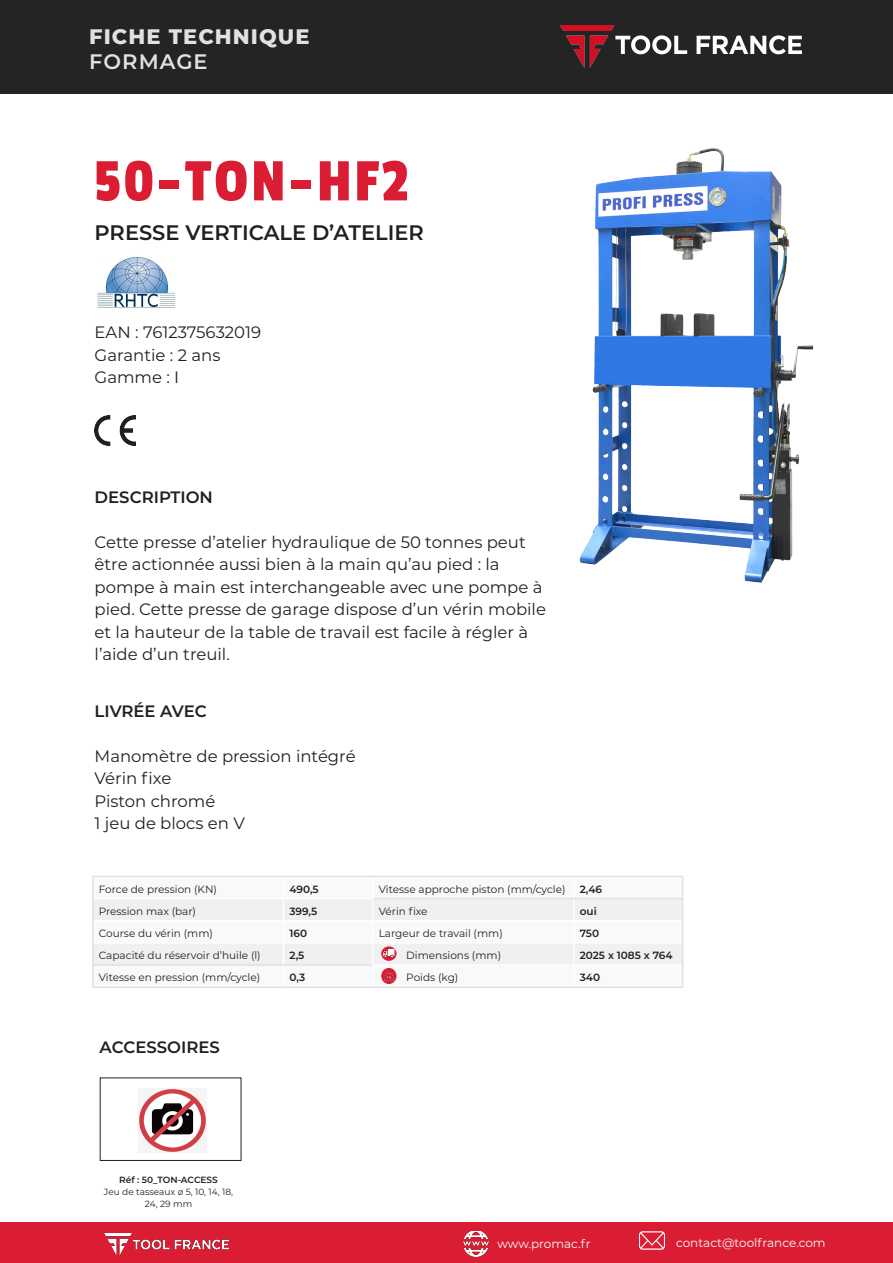
<style>
.page{position:relative;width:893px;height:1263px;background:#fff}
.page>*{position:absolute;margin:0;border:0;box-sizing:border-box;transform-origin:0 0}
.t1{font:63px "Passion One";letter-spacing:.05em;color:#db1d33}
.t2{font:600 21px "Montserrat";color:#231f20}
.t3{font:800 21px "Montserrat";letter-spacing:.05em;color:#e2e1e1}
.t4{font:600 21px "Montserrat";letter-spacing:.05em;color:#e2e1e1}
.t5{font:16.5px/22.5px "Montserrat";color:#231f20}
.t6{font:600 16.5px "Montserrat";color:#231f20}
.t7{font:12px "Montserrat";color:#fff}
.t8{font:10.5px "Montserrat";color:#231f20}
.t9{font:600 10.5px "Montserrat";color:#231f20}
.t10{font:9px/12px "Montserrat";color:#231f20;text-align:center}
.t11{font:600 9px "Montserrat";color:#231f20}
</style>
<div class="page">
<div style="left:0;top:0;width:893px;height:94px;background:#242424"></div>
<div style="left:0;top:1222px;width:893px;height:41px;background:#db1d33"></div>
<img style="left:104px;top:1233px;width:124px;height:22px">
<img style="left:560px;top:25px;width:242px;height:42px">
<img style="left:579px;top:148px;width:235px;height:435px">
<img style="left:97px;top:257px;width:78px;height:51px">
<img style="left:95px;top:416px;width:41px;height:29px">
<img style="left:463px;top:1231px;width:25px;height:25px">
<img style="left:639px;top:1231px;width:25px;height:19px">
<hr style="left:92px;top:876px;width:191px;height:1px;background:#e2e1e1">
<hr style="left:92px;top:877px;width:2px;height:21px;background:#e2e1e1">
<hr style="left:283px;top:876px;width:90px;height:1px;background:#e2e1e1">
<hr style="left:373px;top:876px;width:201px;height:1px;background:#e2e1e1">
<hr style="left:574px;top:876px;width:109px;height:1px;background:#e2e1e1">
<hr style="left:92px;top:898px;width:2px;height:23px;background:#e2e1e1">
<hr style="left:92px;top:921px;width:2px;height:22px;background:#e2e1e1">
<hr style="left:92px;top:943px;width:2px;height:21px;background:#e2e1e1">
<hr style="left:92px;top:964px;width:191px;height:2px;background:#e2e1e1">
<hr style="left:92px;top:966px;width:2px;height:20px;background:#e2e1e1">
<hr style="left:92px;top:986px;width:191px;height:2px;background:#e2e1e1">
<hr style="left:283px;top:986px;width:90px;height:2px;background:#e2e1e1">
<hr style="left:373px;top:986px;width:201px;height:2px;background:#e2e1e1">
<hr style="left:574px;top:986px;width:109px;height:2px;background:#e2e1e1">
<svg style="left:93px;top:877px;width:590px;height:109px"></svg>
<img style="left:139px;top:1088px;width:68px;height:65px">
<p class="t3" style="left:89px;top:21px;width:222px">FICHE TECHNIQUE</p>
<p class="t4" style="left:89px;top:47px;width:120px">FORMAGE</p>
<p class="t1" style="left:95px;top:148px;width:315px">50-TON-HF2</p>
<p class="t2" style="left:95px;top:218px;width:331px">PRESSE VERTICALE D’ATELIER</p>
<p class="t5" style="left:95px;top:321px;width:168px">EAN : 7612375632019</p>
<p class="t5" style="left:95px;top:343px;width:127px">Garantie : 2 ans</p>
<p class="t5" style="left:95px;top:366px;width:86px">Gamme : I</p>
<p class="t6" style="left:95px;top:485px;width:120px">DESCRIPTION</p>
<p class="t5" style="left:95px;top:530px;width:453px">Cette presse d’atelier hydraulique de 50 tonnes peut être actionnée aussi bien à la main qu’au pied : la pompe à main est interchangeable avec une pompe à pied. Cette presse de garage dispose d’un vérin mobile et la hauteur de la table de travail est facile à régler à l’aide d’un treuil.</p>
<p class="t6" style="left:95px;top:699px;width:114px">LIVRÉE AVEC</p>
<p class="t5" style="left:95px;top:744px;width:263px">Manomètre de pression intégré</p>
<p class="t5" style="left:95px;top:767px;width:78px">Vérin fixe</p>
<p class="t5" style="left:95px;top:789px;width:122px">Piston chromé</p>
<p class="t5" style="left:95px;top:812px;width:152px">1 jeu de blocs en V</p>
<p class="t8" style="left:99px;top:881px;width:120px">Force de pression (KN)</p>
<p class="t9" style="left:289px;top:881px;width:31px">490,5</p>
<p class="t8" style="left:379px;top:881px;width:188px">Vitesse approche piston (mm/cycle)</p>
<p class="t9" style="left:580px;top:881px;width:24px">2,46</p>
<p class="t8" style="left:99px;top:904px;width:99px">Pression max (bar)</p>
<p class="t9" style="left:289px;top:903px;width:29px">399,5</p>
<p class="t8" style="left:379px;top:904px;width:50px">Vérin fixe</p>
<p class="t9" style="left:580px;top:903px;width:18px">oui</p>
<p class="t8" style="left:99px;top:926px;width:116px">Course du vérin (mm)</p>
<p class="t9" style="left:289px;top:926px;width:19px">160</p>
<p class="t8" style="left:379px;top:926px;width:126px">Largeur de travail (mm)</p>
<p class="t9" style="left:580px;top:926px;width:21px">750</p>
<p class="t8" style="left:99px;top:948px;width:163px">Capacité du réservoir d’huile (l)</p>
<p class="t9" style="left:289px;top:948px;width:16px">2,5</p>
<p class="t8" style="left:406px;top:948px;width:96px">Dimensions (mm)</p>
<p class="t9" style="left:580px;top:948px;width:94px">2025 x 1085 x 764</p>
<p class="t8" style="left:99px;top:970px;width:163px">Vitesse en pression (mm/cycle)</p>
<p class="t9" style="left:289px;top:970px;width:17px">0,3</p>
<p class="t8" style="left:406px;top:970px;width:54px">Poids (kg)</p>
<p class="t9" style="left:580px;top:970px;width:22px">340</p>
<p class="t6" style="left:99px;top:1035px;width:122px">ACCESSOIRES</p>
<p class="t11" style="left:119px;top:1173px;width:100px">Réf : 50_TON-ACCESS</p>
<p class="t10" style="left:104px;top:1186px;width:131px">Jeu de tasseaux ø 5, 10, 14, 18,<br>24, 29 mm</p>
<p class="t7" style="left:497px;top:1235px;width:95px">www.promac.fr</p>
<p class="t7" style="left:676px;top:1234px;width:151px">contact@toolfrance.com</p>
</div>
